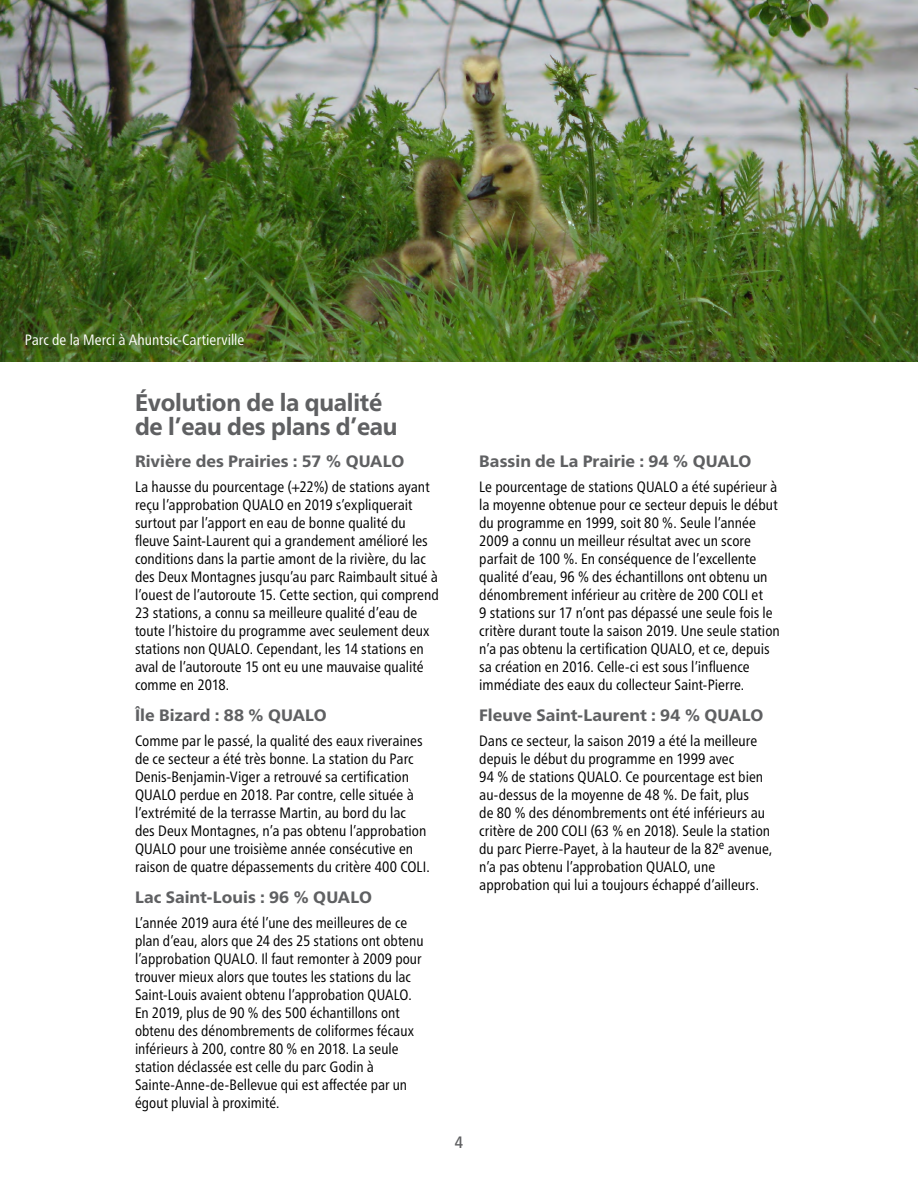
<style>
.page{position:relative;width:918px;height:1188px;background:#fff}
.page>*{position:absolute;margin:0;border:0;box-sizing:border-box;transform-origin:0 0}
.t1{font:800 24px/24px "Frutiger Pro";letter-spacing:-.01em;color:#5f6062;scale:.95 1}
.t2{font:800 16.5px "Frutiger Pro";letter-spacing:.005em;color:#5f6062}
.t3{font:500 condensed 16.5px "Frutiger Pro";color:#5f6062}
.t4{font:condensed 15px/18px "Frutiger Pro";color:#000}
.t5{font:condensed 15px "Frutiger Pro";color:#fff}
</style>
<div class="page">
<img style="left:0;top:0;width:918px;height:362px">
<p class="t5" style="left:25px;top:331px;width:221px">Parc de la Merci à Ahuntsic-Cartierville</p>
<h1 class="t1" style="left:135px;top:391px;width:278px">Évolution de la qualité de l’eau des plans d’eau</h1>
<p class="t2" style="left:135px;top:451px;width:271px">Rivière des Prairies : 57 % QUALO</p>
<p class="t4" style="left:135px;top:477px;width:305px">La hausse du pourcentage (+22%) de stations ayant reçu l’approbation QUALO en 2019 s’expliquerait surtout par l’apport en eau de bonne qualité du fleuve Saint-Laurent qui a grandement amélioré les conditions dans la partie amont de la rivière, du lac des Deux Montagnes jusqu’au parc Raimbault situé à l’ouest de l’autoroute 15. Cette section, qui comprend 23 stations, a connu sa meilleure qualité d’eau de toute l’histoire du programme avec seulement deux stations non QUALO. Cependant, les 14 stations en aval de l’autoroute 15 ont eu une mauvaise qualité comme en 2018.</p>
<p class="t2" style="left:135px;top:705px;width:193px">Île Bizard : 88 % QUALO</p>
<p class="t4" style="left:135px;top:731px;width:296px">Comme par le passé, la qualité des eaux riveraines de ce secteur a été très bonne. La station du Parc Denis-Benjamin-Viger a retrouvé sa certification QUALO perdue en 2018. Par contre, celle située à l’extrémité de la terrasse Martin, au bord du lac<br>des Deux Montagnes, n’a pas obtenu l’approbation QUALO pour une troisième année consécutive en raison de quatre dépassements du critère 400 COLI.</p>
<p class="t2" style="left:135px;top:888px;width:239px">Lac Saint-Louis : 96 % QUALO</p>
<p class="t4" style="left:135px;top:914px;width:290px">L’année 2019 aura été l’une des meilleures de ce plan d’eau, alors que 24 des 25 stations ont obtenu l’approbation QUALO. Il faut remonter à 2009 pour trouver mieux alors que toutes les stations du lac Saint-Louis avaient obtenu l’approbation QUALO.<br>En 2019, plus de 90 % des 500 échantillons ont obtenu des dénombrements de coliformes fécaux inférieurs à 200, contre 80 % en 2018. La seule station déclassée est celle du parc Godin à Sainte-Anne-de-Bellevue qui est affectée par un égout pluvial à proximité.</p>
<p class="t2" style="left:479px;top:451px;width:274px">Bassin de La Prairie : 94 % QUALO</p>
<p class="t4" style="left:479px;top:477px;width:302px">Le pourcentage de stations QUALO a été supérieur à la moyenne obtenue pour ce secteur depuis le début du programme en 1999, soit 80 %. Seule l’année 2009 a connu un meilleur résultat avec un score parfait de 100 %. En conséquence de l’excellente qualité d’eau, 96 % des échantillons ont obtenu un dénombrement inférieur au critère de 200 COLI et<br>9 stations sur 17 n’ont pas dépassé une seule fois le critère durant toute la saison 2019. Une seule station n’a pas obtenu la certification QUALO, et ce, depuis sa création en 2016. Celle-ci est sous l’influence immédiate des eaux du collecteur Saint-Pierre.</p>
<p class="t2" style="left:479px;top:705px;width:286px">Fleuve Saint-Laurent : 94 % QUALO</p>
<p class="t4" style="left:479px;top:731px;width:294px">Dans ce secteur, la saison 2019 a été la meilleure depuis le début du programme en 1999 avec<br>94 % de stations QUALO. Ce pourcentage est bien au-dessus de la moyenne de 48 %. De fait, plus<br>de 80 % des dénombrements ont été inférieurs au critère de 200 COLI (63 % en 2018). Seule la station du parc Pierre-Payet, à la hauteur de la 82<sup>e</sup> avenue, n’a pas obtenu l’approbation QUALO, une approbation qui lui a toujours échappé d’ailleurs.</p>
<p class="t3" style="left:455px;top:1132px;width:10px">4</p>
</div>
